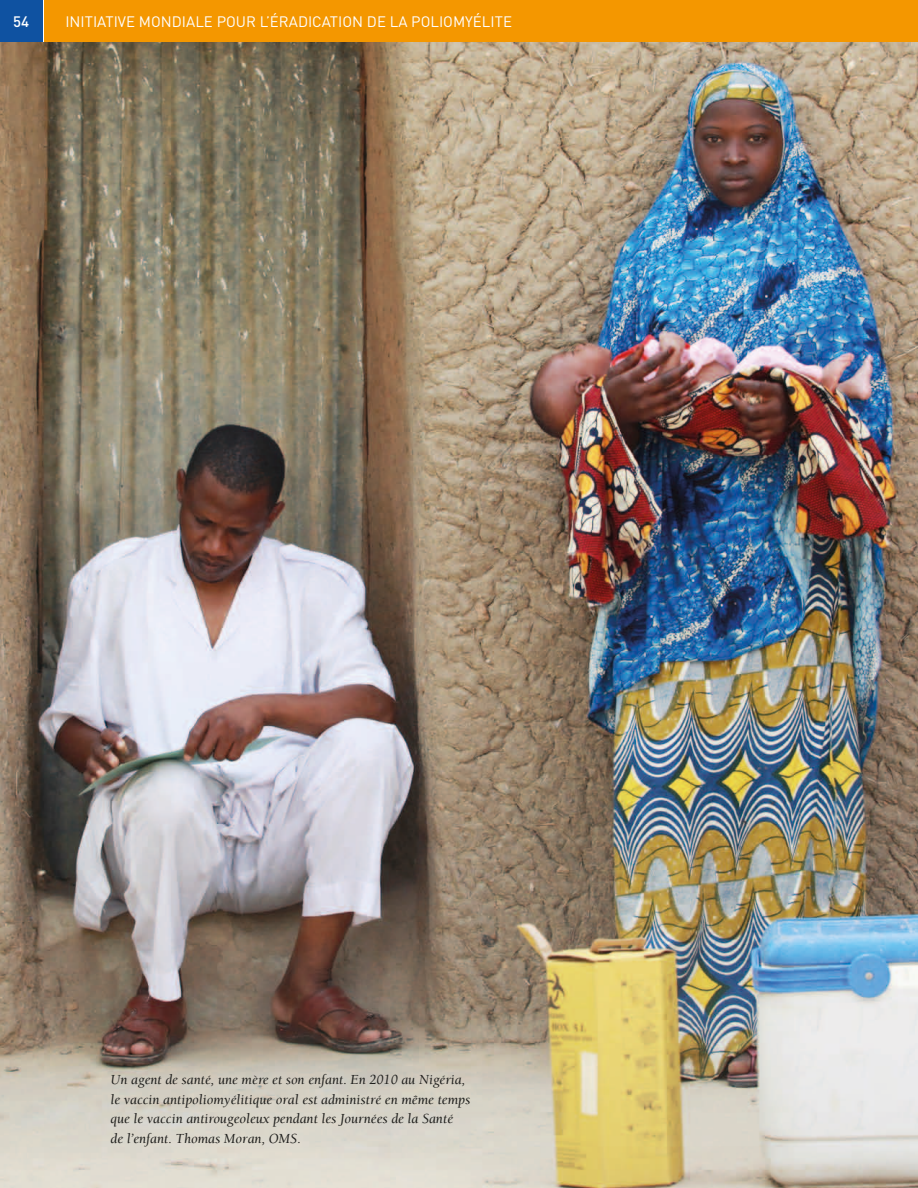
<style>
.page{position:relative;width:918px;height:1188px;background:#fff}
.page>*{position:absolute;margin:0;border:0;box-sizing:border-box;transform-origin:0 0}
.t1{font:15px "DIN";color:#fff}
.t2{font:500 15px "DIN";color:#fff}
.t3{font:italic 14.25px/19.5px "Berkeley";color:#1d1d1b}
</style>
<div class="page">
<div style="left:45px;top:0;width:873px;height:42px;background:#f49700"></div>
<div style="left:0;top:0;width:42px;height:42px;background:#0f52a1"></div>
<img style="left:0;top:42px;width:918px;height:1146px">
<p class="t2" style="left:13px;top:12px;width:17px">54</p>
<p class="t1" style="left:65px;top:12px;width:448px">INITIATIVE MONDIALE POUR L’ÉRADICATION DE LA POLIOMYÉLITE</p>
<p class="t3" style="left:111px;top:1070px;width:361px">Un agent de santé, une mère et son enfant. En 2010 au Nigéria, le vaccin antipoliomyélitique oral est administré en même temps que le vaccin antirougeoleux pendant les Journées de la Santé<br>de l’enfant. Thomas Moran, OMS.</p>
</div>
